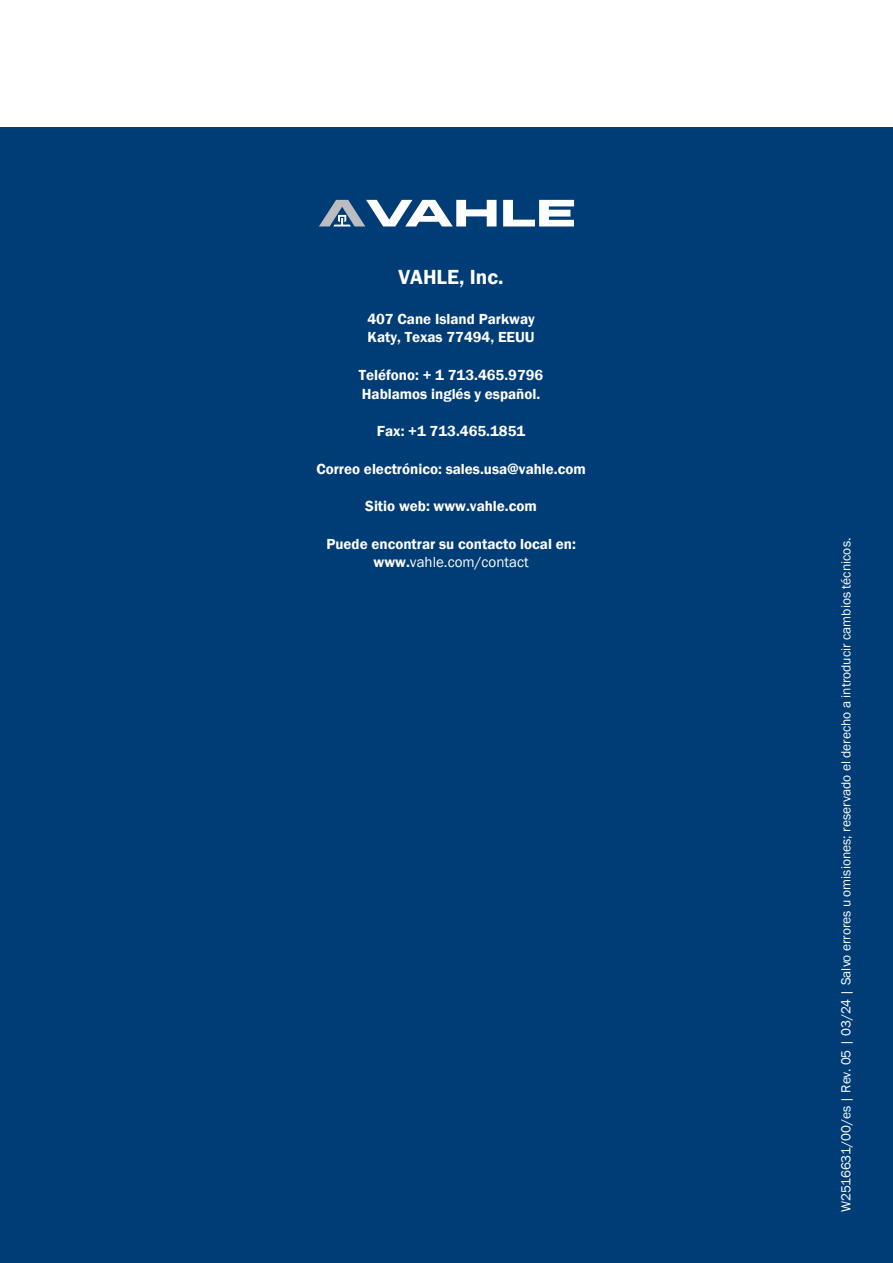
<style>
.page{position:relative;width:893px;height:1263px;background:#fff}
.page>*{position:absolute;margin:0;border:0;box-sizing:border-box;transform-origin:0 0}
.t1{font:600 21px "Franklin Gothic";color:#fff}
.t2{font:600 15px/18.8px "Franklin Gothic";color:#fff}
.t3{font:13.5px "Franklin Gothic";color:#fff}
.s1{font-family:"Franklin Gothic Demi";font-weight:400}
.s2{font-weight:400}
</style>
<div class="page">
<div style="left:0;top:128px;width:893px;height:1135px;background:#003d76"></div>
<svg style="left:503px;top:200px;width:71px;height:26px"></svg>
<svg style="left:319px;top:200px;width:177px;height:26px"></svg>
<h1 class="t1" style="left:399px;top:264px;width:106px">VAHLE, Inc.</h1>
<p class="t2" style="left:367px;top:309px;width:169px">407 Cane Island Parkway<br>Katy, Texas 77494, EEUU</p>
<p class="t2" style="left:359px;top:366px;width:186px">Teléfono<span class="s1">: +</span> 1 713.465.9796<br>Hablamos inglés y español.</p>
<p class="t2" style="left:377px;top:422px;width:150px">Fax: +1 713.465.1851</p>
<p class="t2" style="left:316px;top:459px;width:271px">Correo electrónico: sales.usa@vahle.com</p>
<p class="t2" style="left:365px;top:497px;width:173px">Sitio web: www.vahle.com</p>
<p class="t2" style="left:326px;top:534px;width:251px;text-align:center">Puede encontrar su contacto local en: <span class="s1">www.</span><span class="s2">vahle.com/contact</span></p>
<p class="t3" style="left:838px;top:1212px;width:676px;rotate:-90deg">W2516631/00/es | Rev. 05 | 03/24 | Salvo errores u omisiones; reservado el derecho a introducir cambios técnicos.</p>
</div>
